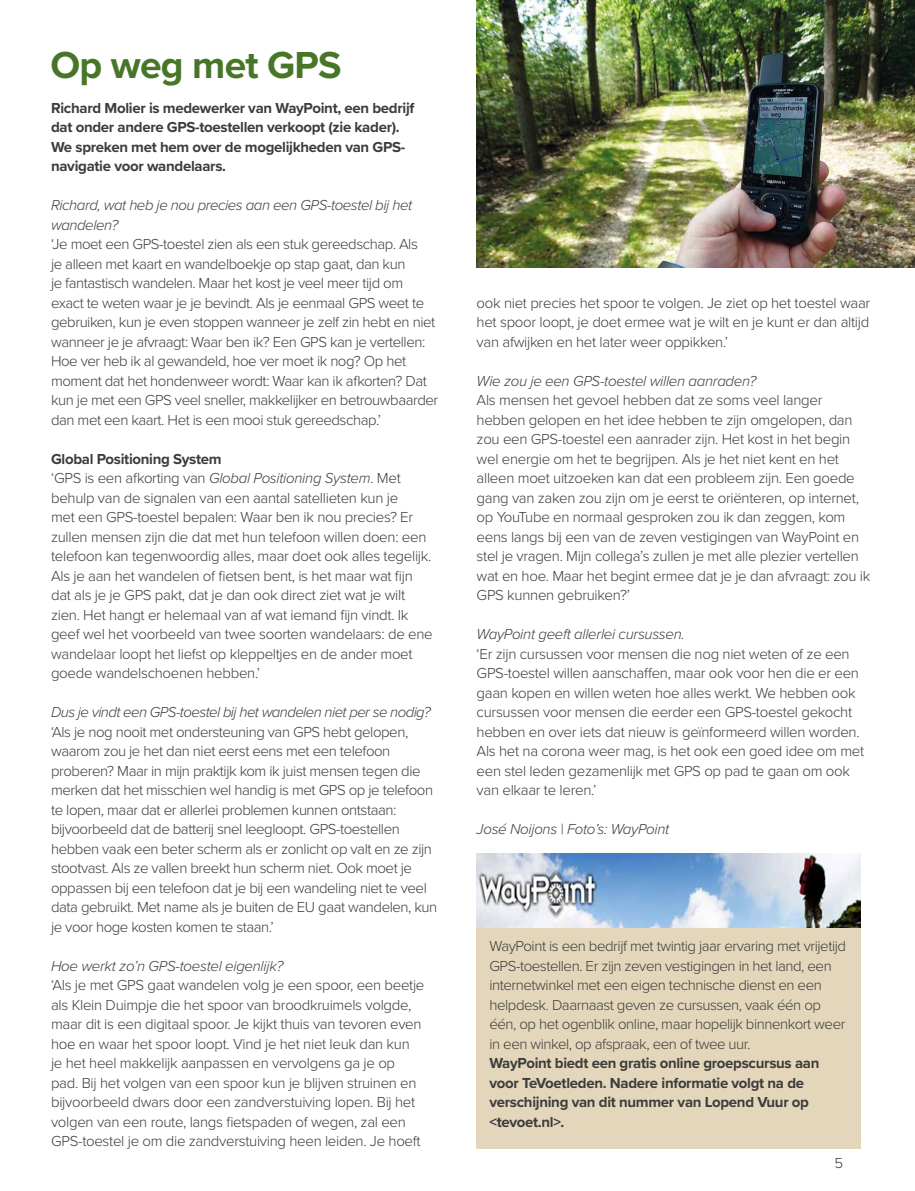
<style>
.page{position:relative;width:915px;height:1191px;background:#fff}
.page>*{position:absolute;margin:0;border:0;box-sizing:border-box;transform-origin:0 0}
.t1{font:700 39px "Proxima Nova";letter-spacing:-.02em;color:#487629}
.t2{font:300 15px/19.5px "Proxima Nova";letter-spacing:-.02em;color:#3c3c3b}
.t3{font:700 15px/19.5px "Proxima Nova";letter-spacing:-.02em;color:#3c3c3b}
.t4{font:italic 300 15px/19.5px "Proxima Nova";letter-spacing:-.02em;color:#3c3c3b}
.t5{font:italic 300 15px "Proxima Nova";letter-spacing:-.04em;color:#3c3c3b}
.s1{font-weight:700}
.s2{font-style:italic}
</style>
<div class="page">
<hr style="left:0;top:0;width:1px;height:1191px;background:#487629">
<div style="left:476px;top:926px;width:384px;height:223px;background:#e3d6ba"></div>
<img style="left:476px;top:854px;width:384px;height:73px">
<img style="left:476px;top:0;width:438px;height:267px">
<h1 class="t1" style="left:50px;top:36px;width:292px">Op weg met GPS</h1>
<p class="t3" style="left:51px;top:97px;width:365px">Richard Molier is medewerker van WayPoint, een bedrijf dat onder andere GPS-toestellen verkoopt (zie kader).<br>We spreken met hem over de mogelijkheden van GPS&shy;navigatie voor wandelaars.</p>
<p class="t4" style="left:51px;top:194px;width:362px">Richard, wat heb je nou precies aan een GPS-toestel bij het wandelen?</p>
<p class="t2" style="left:51px;top:233px;width:388px">‘Je moet een GPS-toestel zien als een stuk gereedschap. Als<br>je alleen met kaart en wandelboekje op stap gaat, dan kun<br>je fantastisch wandelen. Maar het kost je veel meer tijd om exact te weten waar je je bevindt. Als je eenmaal GPS weet te gebruiken, kun je even stoppen wanneer je zelf zin hebt en niet wanneer je je afvraagt: Waar ben ik? Een GPS kan je vertellen:<br>Hoe ver heb ik al gewandeld, hoe ver moet ik nog? Op het moment dat het hondenweer wordt: Waar kan ik afkorten? Dat kun je met een GPS veel sneller, makkelijker en betrouwbaarder dan met een kaart. Het is een mooi stuk gereedschap.’</p>
<p class="t2" style="left:51px;top:448px;width:383px"><span class="s1">Global Positioning System<br></span>‘GPS is een afkorting van <span class="s2">Global Positioning System</span>. Met behulp van de signalen van een aantal satellieten kun je<br>met een GPS-toestel bepalen: Waar ben ik nou precies? Er zullen mensen zijn die dat met hun telefoon willen doen: een telefoon kan tegenwoordig alles, maar doet ook alles tegelijk.<br>Als je aan het wandelen of fietsen bent, is het maar wat fijn dat als je je GPS pakt, dat je dan ook direct ziet wat je wilt zien. Het hangt er helemaal van af wat iemand fijn vindt. Ik geef wel het voorbeeld van twee soorten wandelaars: de ene wandelaar loopt het liefst op kleppeltjes en de ander moet goede wandelschoenen hebben.’</p>
<p class="t5" style="left:51px;top:701px;width:381px">Dus je vindt een GPS-toestel bij het wandelen niet per se nodig?</p>
<p class="t2" style="left:51px;top:721px;width:387px">‘Als je nog nooit met ondersteuning van GPS hebt gelopen, waarom zou je het dan niet eerst eens met een telefoon proberen? Maar in mijn praktijk kom ik juist mensen tegen die merken dat het misschien wel handig is met GPS op je telefoon te lopen, maar dat er allerlei problemen kunnen ontstaan: bijvoorbeeld dat de batterij snel leegloopt. GPS-toestellen hebben vaak een beter scherm als er zonlicht op valt en ze zijn stootvast. Als ze vallen breekt hun scherm niet. Ook moet je oppassen bij een telefoon dat je bij een wandeling niet te veel data gebruikt. Met name als je buiten de EU gaat wandelen, kun je voor hoge kosten komen te staan.’</p>
<p class="t4" style="left:51px;top:955px;width:234px">Hoe werkt zo’n GPS-toestel eigenlijk?</p>
<p class="t2" style="left:51px;top:974px;width:375px">‘Als je met GPS gaat wandelen volg je een spoor, een beetje als Klein Duimpje die het spoor van broodkruimels volgde, maar dit is een digitaal spoor. Je kijkt thuis van tevoren even hoe en waar het spoor loopt. Vind je het niet leuk dan kun je het heel makkelijk aanpassen en vervolgens ga je op pad. Bij het volgen van een spoor kun je blijven struinen en bijvoorbeeld dwars door een zandverstuiving lopen. Bij het volgen van een route, langs fietspaden of wegen, zal een GPS-toestel je om die zandverstuiving heen leiden. Je hoeft</p>
<p class="t2" style="left:476px;top:292px;width:395px;text-align:justify">ook niet precies het spoor te volgen. Je ziet op het toestel waar het spoor loopt, je doet ermee wat je wilt en je kunt er dan altijd van afwijken en het later weer oppikken.’</p>
<p class="t4" style="left:476px;top:370px;width:281px">Wie zou je een GPS-toestel willen aanraden?</p>
<p class="t2" style="left:476px;top:389px;width:395px">Als mensen het gevoel hebben dat ze soms veel langer hebben gelopen en het idee hebben te zijn omgelopen, dan zou een GPS-toestel een aanrader zijn. Het kost in het begin wel energie om het te begrijpen. Als je het niet kent en het alleen moet uitzoeken kan dat een probleem zijn. Een goede gang van zaken zou zijn om je eerst te oriënteren, op internet, op YouTube en normaal gesproken zou ik dan zeggen, kom eens langs bij een van de zeven vestigingen van WayPoint en stel je vragen. Mijn collega’s zullen je met alle plezier vertellen wat en hoe. Maar het begint ermee dat je je dan afvraagt: zou ik GPS kunnen gebruiken?’</p>
<p class="t4" style="left:476px;top:623px;width:210px">WayPoint geeft allerlei cursussen.</p>
<p class="t2" style="left:476px;top:643px;width:389px">‘Er zijn cursussen voor mensen die nog niet weten of ze een GPS-toestel willen aanschaffen, maar ook voor hen die er een gaan kopen en willen weten hoe alles werkt. We hebben ook cursussen voor mensen die eerder een GPS-toestel gekocht hebben en over iets dat nieuw is geïnformeerd willen worden.<br>Als het na corona weer mag, is het ook een goed idee om met een stel leden gezamenlijk met GPS op pad te gaan om ook van elkaar te leren.’</p>
<p class="t4" style="left:476px;top:818px;width:194px">José Noijons | Foto’s: WayPoint</p>
<p class="t2" style="left:489px;top:935px;width:358px">WayPoint is een bedrijf met twintig jaar ervaring met vrijetijd GPS-toestellen. Er zijn zeven vestigingen in het land, een internetwinkel met een eigen technische dienst en een helpdesk. Daarnaast geven ze cursussen, vaak één op één, op het ogenblik online, maar hopelijk binnenkort weer in een winkel, op afspraak, een of twee uur.</p>
<p class="t3" style="left:489px;top:1053px;width:331px">WayPoint biedt een gratis online groepscursus aan voor TeVoetleden. Nadere informatie volgt na de verschijning van dit nummer van Lopend Vuur op &lt;tevoet.nl&gt;.</p>
<p class="t2" style="left:834px;top:1152px;width:10px">5</p>
</div>
